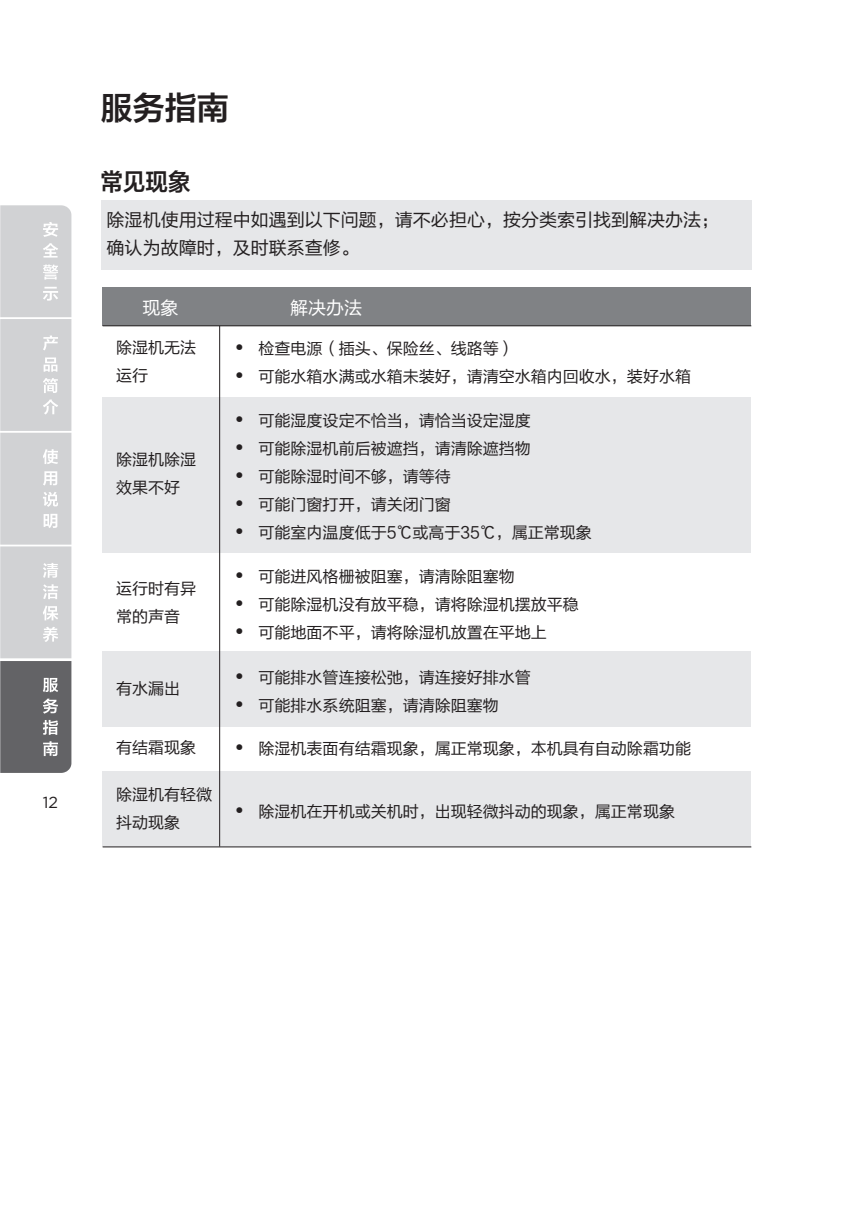
<style>
.page{position:relative;width:857px;height:1225px;background:#fff}
.page>*{position:absolute;margin:0;border:0;box-sizing:border-box;transform-origin:0 0}
.t1{font:32px "FZLTZCHK GBK1 0";color:#231f20}
.t2{font:24px "FZLTZCHK GBK1 0";color:#231f20;scale:.94 1}
.t3{font:18px/28px "FZLTHK GBK1 0";color:#231f20}
.t4{font:18px "FZLTHK GBK1 0";color:#fff}
.t5{font:16px/28px "FZLTHK GBK1 0";color:#231f20}
.t6{font:16px "Gotham";color:#231f20}
</style>
<div class="page">
<div style="left:102px;top:200px;width:649px;height:70px;background:#e6e7e9"></div>
<div style="left:103px;top:397px;width:647px;height:155px;background:#e6e7e9"></div>
<div style="left:103px;top:652px;width:647px;height:75px;background:#e6e7e9"></div>
<div style="left:103px;top:772px;width:647px;height:75px;background:#e6e7e9"></div>
<div style="left:102px;top:287px;width:648px;height:39px;background:#808285"></div>
<hr style="left:219px;top:326px;width:1px;height:520px;background:#231f20">
<hr style="left:103px;top:325px;width:648px;height:1px;background:#231f20">
<hr style="left:103px;top:846px;width:648px;height:1px;background:#231f20">
<svg style="left:0;top:205px;width:71px;height:568px;background:#c0c0c2"></svg>
<p class="t6" style="left:43px;top:792px;width:17px">12</p>
<h1 class="t1" style="left:101px;top:90px;width:129px">服务指南</h1>
<h2 class="t2" style="left:100px;top:168px;width:98px">常见现象</h2>
<p class="t3" style="left:107px;top:206px;width:613px">除湿机使用过程中如遇到以下问题，请不必担心，按分类索引找到解决办法；确认为故障时，及时联系查修。</p>
<p class="t4" style="left:142px;top:297px;width:37px">现象</p>
<p class="t4" style="left:290px;top:297px;width:73px">解决办法</p>
<p class="t5" style="left:116px;top:334px;width:81px">除湿机无法运行</p>
<p class="t5" style="left:235px;top:335px;width:280px"><sup>●</sup> 检查电源（插头、保险丝、线路等）</p>
<p class="t5" style="left:235px;top:363px;width:456px"><sup>●</sup> 可能水箱水满或水箱未装好，请清空水箱内回收水，装好水箱</p>
<p class="t5" style="left:116px;top:446px;width:81px">除湿机除湿效果不好</p>
<p class="t5" style="left:116px;top:574px;width:81px">运行时有异常的声音</p>
<p class="t5" style="left:116px;top:675px;width:65px">有水漏出</p>
<p class="t5" style="left:235px;top:407px;width:296px"><sup>●</sup> 可能湿度设定不恰当，请恰当设定湿度</p>
<p class="t5" style="left:235px;top:435px;width:296px"><sup>●</sup> 可能除湿机前后被遮挡，请清除遮挡物</p>
<p class="t5" style="left:235px;top:463px;width:216px"><sup>●</sup> 可能除湿时间不够，请等待</p>
<p class="t5" style="left:235px;top:491px;width:216px"><sup>●</sup> 可能门窗打开，请关闭门窗</p>
<p class="t5" style="left:235px;top:519px;width:357px"><sup>●</sup> 可能室内温度低于5℃或高于35℃，属正常现象</p>
<p class="t5" style="left:235px;top:563px;width:280px"><sup>●</sup> 可能进风格栅被阻塞，请清除阻塞物</p>
<p class="t5" style="left:235px;top:591px;width:344px"><sup>●</sup> 可能除湿机没有放平稳，请将除湿机摆放平稳</p>
<p class="t5" style="left:235px;top:619px;width:312px"><sup>●</sup> 可能地面不平，请将除湿机放置在平地上</p>
<p class="t5" style="left:235px;top:663px;width:296px"><sup>●</sup> 可能排水管连接松弛，请连接好排水管</p>
<p class="t5" style="left:235px;top:691px;width:264px"><sup>●</sup> 可能排水系统阻塞，请清除阻塞物</p>
<p class="t5" style="left:116px;top:733px;width:81px">有结霜现象</p>
<p class="t5" style="left:235px;top:735px;width:456px"><sup>●</sup> 除湿机表面有结霜现象，属正常现象，本机具有自动除霜功能</p>
<p class="t5" style="left:116px;top:781px;width:97px">除湿机有轻微抖动现象</p>
<p class="t5" style="left:235px;top:797px;width:440px"><sup>●</sup> 除湿机在开机或关机时，出现轻微抖动的现象，属正常现象</p>
</div>
